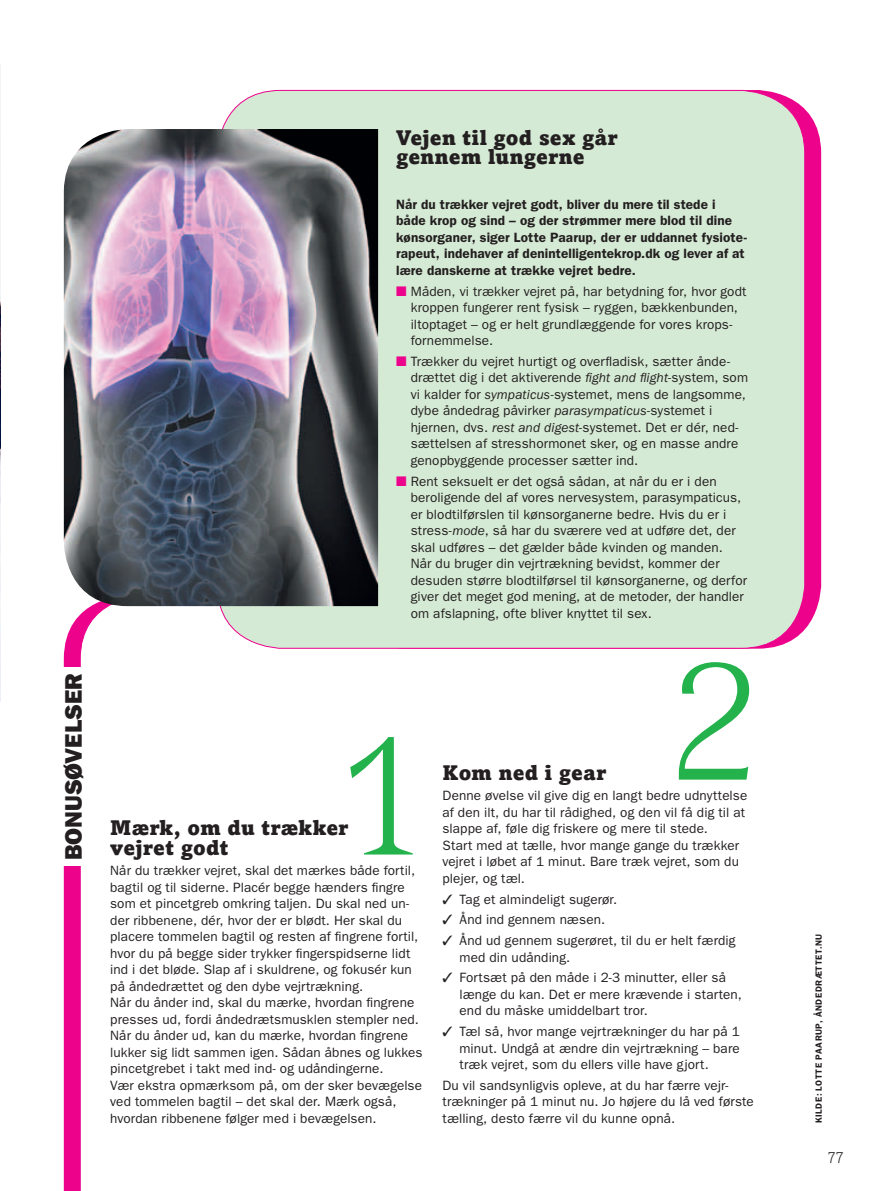
<style>
.page{position:relative;width:885px;height:1191px;background:#fff}
.page>*{position:absolute;margin:0;border:0;box-sizing:border-box;transform-origin:0 0}
.t1{font:300 165px "Versailles LT Std";color:#23b24b}
.t2{font:24px "ITC Franklin Gothic Std Hvy";letter-spacing:-.005em;color:#231f20}
.t3{font:900 21px/19.5px "Amasis MT Std";letter-spacing:.015em;color:#231f20}
.t4{font:300 16.5px "Amasis MT Std";color:#231f20}
.t5{font:13.5px/16.5px "ITC Franklin Gothic Std";letter-spacing:.01em;color:#231f20}
.t6{font:600 13.5px/16.5px "ITC Franklin Gothic Std";letter-spacing:.01em;color:#231f20}
.t7{font:600 9px "ITC Franklin Gothic Std";letter-spacing:.055em;color:#231f20}
.s1{color:#ed028c}
.s2{font-style:italic}
</style>
<div class="page">
<div style="left:64px;top:615px;width:16px;height:576px;background:#ed028c"></div>
<div style="left:339px;top:90px;width:482px;height:558px;background:#ed028c;border-radius:64px"></div>
<div style="left:217px;top:90px;width:587px;height:558px;background:#d5ead4;border-radius:63px"></div>
<img style="left:0;top:64px;width:1px;height:621px">
<svg style="left:0;top:685px;width:1px;height:17px"></svg>
<img style="left:64px;top:129px;width:314px;height:477px">
<div style="left:49px;top:668px;width:45px;height:198px;background:#fff"></div>
<h2 class="t2" style="left:59px;top:860px;width:188px;rotate:-90deg">Bonusøvelser</h2>
<h3 class="t3" style="left:396px;top:127px;width:223px">Vejen til god sex går gennem lungerne</h3>
<p class="t6" style="left:396px;top:196px;width:352px">Når du trækker vejret godt, bliver du mere til stede i både krop og sind – og der strømmer mere blod til dine kønsorganer, siger Lotte Paarup, der er uddannet fysiote&shy;rapeut, indehaver af denintelligentekrop.dk og lever af at lære danskerne at trække vejret bedre.</p>
<p class="t5" style="left:410px;top:283px;width:337px;text-indent:-15px"><span class="s1">■</span> Måden, vi trækker vejret på, har betydning for, hvor godt kroppen fungerer rent fysisk – ryggen, bækkenbunden, iltoptaget – og er helt grundlæggende for vores krops&shy;fornemmelse.</p>
<p class="t5" style="left:410px;top:353px;width:339px;text-indent:-15px"><span class="s1">■</span> Trækker du vejret hurtigt og overfladisk, sætter ånde&shy;drættet dig i det aktiverende <span class="s2">fight and flight</span>-system, som vi kalder for <span class="s2">sympaticus</span>-systemet, mens de langsomme, dybe åndedrag påvirker <span class="s2">parasympaticus</span>-systemet i hjernen, dvs. <span class="s2">rest and digest</span>-systemet. Det er dér, ned&shy;sættelsen af stresshormonet sker, og en masse andre genopbyggende processer sætter ind.</p>
<p class="t5" style="left:410px;top:473px;width:338px;text-indent:-15px"><span class="s1">■</span> Rent seksuelt er det også sådan, at når du er i den beroligende del af vores nervesystem, parasympaticus, er blodtilførslen til kønsorganerne bedre. Hvis du er i stress-<span class="s2">mode</span>, så har du sværere ved at udføre det, der skal udføres – det gælder både kvinden og manden.<br>Når du bruger din vejrtrækning bevidst, kommer der desuden større blodtilførsel til kønsorganerne, og derfor giver det meget god mening, at de metoder, der handler om afslapning, ofte bliver knyttet til sex.</p>
<h1 class="t1" style="left:339px;top:698px;width:87px">1</h1>
<h3 class="t3" style="left:110px;top:817px;width:239px">Mærk, om du trækker vejret godt</h3>
<p class="t5" style="left:110px;top:862px;width:314px">Når du trækker vejret, skal det mærkes både fortil, bagtil og til siderne. Placér begge hænders fingre som et pincetgreb omkring taljen. Du skal ned un&shy;der ribbenene, dér, hvor der er blødt. Her skal du placere tommelen bagtil og resten af fingrene fortil, hvor du på begge sider trykker fingerspidserne lidt ind i det bløde. Slap af i skuldrene, og fokusér kun på åndedrættet og den dybe vejrtrækning.<br>Når du ånder ind, skal du mærke, hvordan fingrene presses ud, fordi åndedrætsmusklen stempler ned.<br>Når du ånder ud, kan du mærke, hvordan fingrene lukker sig lidt sammen igen. Sådan åbnes og lukkes pincetgrebet i takt med ind- og udåndingerne.<br>Vær ekstra opmærksom på, om der sker bevægelse ved tommelen bagtil – det skal der. Mærk også, hvordan ribbenene følger med i bevægelsen.</p>
<h1 class="t1" style="left:671px;top:623px;width:87px">2</h1>
<h3 class="t3" style="left:442px;top:762px;width:165px">Kom ned i gear</h3>
<p class="t5" style="left:442px;top:787px;width:306px">Denne øvelse vil give dig en langt bedre udnyttelse af den ilt, du har til rådighed, og den vil få dig til at slappe af, føle dig friskere og mere til stede.<br>Start med at tælle, hvor mange gange du trækker vejret i løbet af 1 minut. Bare træk vejret, som du plejer, og tæl.</p>
<p class="t5" style="left:442px;top:890px;width:176px">✓ Tag et almindeligt sugerør.</p>
<p class="t5" style="left:442px;top:911px;width:164px">✓ Ånd ind gennem næsen.</p>
<p class="t5" style="left:459px;top:932px;width:277px;text-indent:-17px">✓ Ånd ud gennem sugerøret, til du er helt færdig med din udånding.</p>
<p class="t5" style="left:459px;top:969px;width:284px;text-indent:-17px">✓ Fortsæt på den måde i 2-3 minutter, eller så længe du kan. Det er mere krævende i starten, end du måske umiddelbart tror.</p>
<p class="t5" style="left:459px;top:1023px;width:282px;text-align:justify;text-indent:-17px">✓ Tæl så, hvor mange vejrtrækninger du har på 1 minut. Undgå at ændre din vejrtrækning – bare træk vejret, som du ellers ville have gjort.</p>
<p class="t5" style="left:442px;top:1077px;width:313px">Du vil sandsynligvis opleve, at du har færre vejr&shy;trækninger på 1 minut nu. Jo højere du lå ved første tælling, desto færre vil du kunne opnå.</p>
<p class="t7" style="left:813px;top:1123px;width:191px;rotate:-90deg">Kilde: Lotte Paarup, Åndedrættet.nu</p>
<p class="t4" style="left:827px;top:1147px;width:18px">77</p>
</div>
